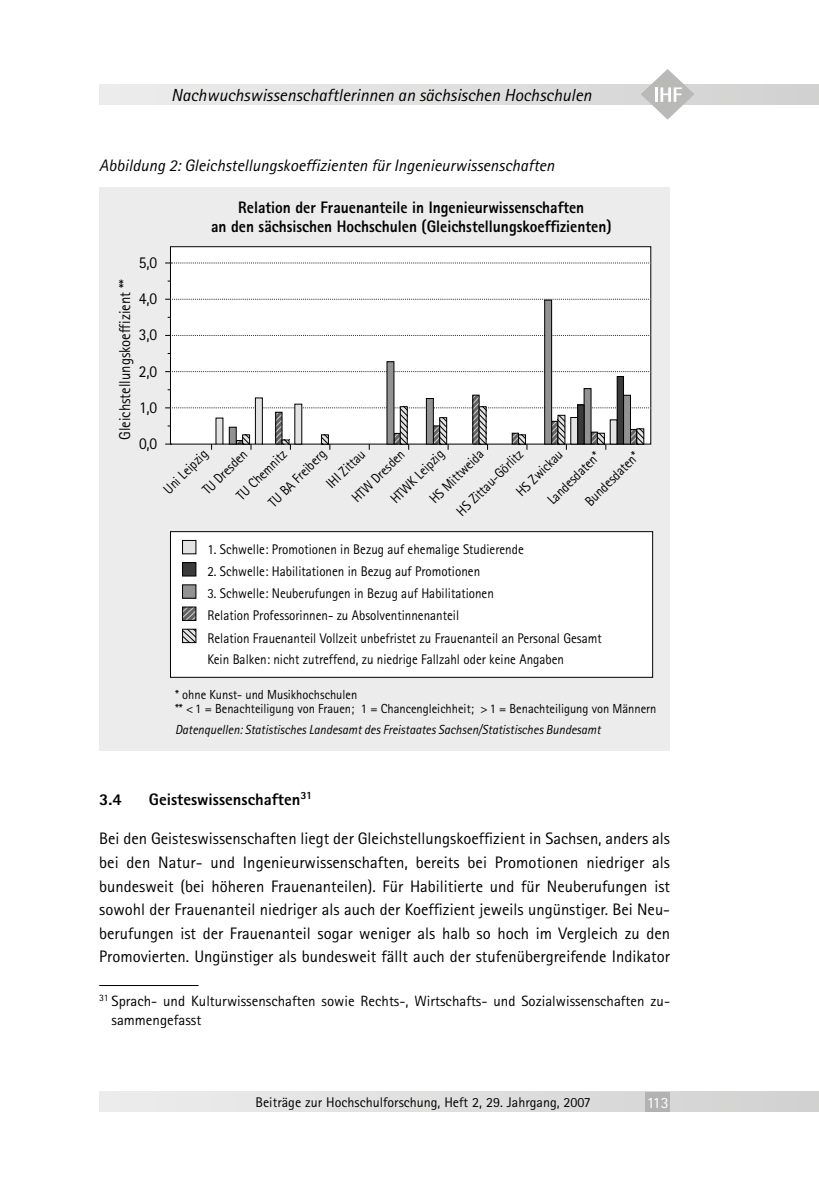
<style>
.page{position:relative;width:819px;height:1191px;background:#fff}
.page>*{position:absolute;margin:0;border:0;box-sizing:border-box;transform-origin:0 0}
.t1{font:italic 17.5px "Agfa Rotis Sans Serif";color:#000}
.t2{font:16.62px/23.6px "Agfa Rotis Sans Serif";color:#000;text-align:justify}
.t3{font:800 16.62px/18.4px "Agfa Rotis Sans Serif";color:#000;text-align:center;scale:.93 1}
.t4{font:italic 16.62px "Agfa Rotis Sans Serif";color:#000}
.t5{font:800 16.62px "Agfa Rotis Sans Serif";color:#000}
.t6{font:16.62px "Agfa Rotis Sans Serif";color:#000;scale:.93 1}
.t7{font:15.75px "Agfa Rotis Sans Serif";color:#000;scale:.93 1}
.t8{font:15.75px "Agfa Rotis Sans Serif";color:#fff}
.t9{font:14.88px/18.4px "Agfa Rotis Sans Serif";color:#000}
.t10{font:14px/22.2px "Agfa Rotis Sans Serif";color:#000;scale:.93 1}
.t11{font:14px "Agfa Rotis Sans Serif";color:#000}
.t12{font:13.12px/14px "Agfa Rotis Sans Serif";color:#000;scale:.95 1}
.t13{font:italic 13.12px "Agfa Rotis Sans Serif";color:#000;scale:.95 1}
</style>
<div class="page">
<div style="left:99px;top:1091px;width:720px;height:20px;background:linear-gradient(to right,#ededed,#d1d1d1)"></div>
<div style="left:99px;top:84px;width:720px;height:20px;background:linear-gradient(to right,#ededed,#d1d1d1)"></div>
<svg style="left:640px;top:69px;width:54px;height:51px"></svg>
<div style="left:645px;top:1091px;width:25px;height:20px;background:#b2b2b2"></div>
<div style="left:99px;top:187px;width:571px;height:563px;background:#ececec"></div>
<div style="left:170px;top:247px;width:480px;height:197px;background:#fff"></div>
<div style="left:617px;top:376px;width:6px;height:68px;background:#3c3b3b"></div>
<div style="left:616px;top:376px;width:8px;height:68px;border:1px solid #000"></div>
<div style="left:387px;top:362px;width:7px;height:82px;background:#929292"></div>
<div style="left:544px;top:300px;width:7px;height:144px;background:#929292"></div>
<div style="left:544px;top:300px;width:8px;height:144px;border:1px solid #000"></div>
<div style="left:583px;top:388px;width:8px;height:56px;border:1px solid #000"></div>
<svg style="left:165px;top:371px;width:485px;height:1px"></svg>
<svg style="left:165px;top:335px;width:485px;height:1px"></svg>
<svg style="left:165px;top:299px;width:485px;height:1px"></svg>
<svg style="left:165px;top:262px;width:485px;height:1px"></svg>
<svg style="left:165px;top:389px;width:485px;height:61px"></svg>
<div style="left:170px;top:531px;width:482px;height:146px;background:#fff"></div>
<div style="left:170px;top:531px;width:483px;height:147px;border:1px solid #000"></div>
<div style="left:182px;top:540px;width:14px;height:14px;background:#e3e3e3"></div>
<div style="left:182px;top:540px;width:14px;height:14px;border:1px solid #000"></div>
<div style="left:182px;top:562px;width:14px;height:14px;background:#3c3b3b"></div>
<div style="left:182px;top:562px;width:14px;height:14px;border:1px solid #000"></div>
<div style="left:182px;top:585px;width:14px;height:13px;background:#929292"></div>
<div style="left:182px;top:584px;width:14px;height:14px;border:1px solid #000"></div>
<svg style="left:184px;top:631px;width:10px;height:10px"></svg>
<div style="left:182px;top:629px;width:14px;height:14px;border:1px solid #000"></div>
<svg style="left:184px;top:608px;width:10px;height:11px"></svg>
<div style="left:182px;top:606px;width:14px;height:15px;border:1px solid #000"></div>
<hr style="left:99px;top:985px;width:99px;height:1px;background:#000">
<p class="t1" style="left:171px;top:88px;width:422px">Nachwuchswissenschaftlerinnen an sächsischen Hochschulen</p>
<p class="t4" style="left:99px;top:159px;width:457px">Abbildung 2: Gleichstellungskoeffizienten für Ingenieurwissenschaften</p>
<p class="t6" style="left:139px;top:256px;width:21px">5,0</p>
<p class="t3" style="left:211px;top:200px;width:432px">Relation der Frauenanteile in Ingenieurwissenschaften<br>an den sächsischen Hochschulen (Gleichstellungskoeffizienten)</p>
<p class="t7" style="left:119px;top:440px;width:174px;rotate:-90deg">Gleichstellungskoeffizient **</p>
<p class="t6" style="left:139px;top:293px;width:21px">4,0</p>
<p class="t6" style="left:139px;top:329px;width:21px">3,0</p>
<p class="t6" style="left:139px;top:365px;width:21px">2,0</p>
<p class="t6" style="left:139px;top:401px;width:21px">1,0</p>
<p class="t6" style="left:139px;top:437px;width:21px">0,0</p>
<p class="t10" style="left:452px;top:507px;width:96px;rotate:-45deg">HS Zittau-Görlitz</p>
<p class="t10" style="left:559px;top:475px;width:77px;line-height:27.7px;text-indent:-25px;rotate:-45deg">Landesdaten*<br>Bundesdaten*</p>
<p class="t10" style="left:232px;top:490px;width:71px;rotate:-45deg">TU Chemnitz</p>
<p class="t10" style="left:321px;top:479px;width:54px;rotate:-45deg">IHI Zittau</p>
<p class="t10" style="left:403px;top:472px;width:77px;line-height:27.8px;text-indent:-27px;rotate:-45deg">HTWK Leipzig<br>HS Mittweida</p>
<p class="t10" style="left:511px;top:487px;width:66px;rotate:-45deg">HS Zwickau</p>
<p class="t10" style="left:264px;top:498px;width:82px;rotate:-45deg">TU BA Freiberg</p>
<p class="t10" style="left:347px;top:493px;width:75px;rotate:-45deg">HTW Dresden</p>
<p class="t10" style="left:198px;top:485px;width:63px;rotate:-45deg">TU Dresden</p>
<p class="t10" style="left:159px;top:484px;width:62px;rotate:-45deg">Uni Leipzig</p>
<p class="t10" style="left:207px;top:539px;width:342px">1. Schwelle: Promotionen in Bezug auf ehemalige Studierende</p>
<p class="t10" style="left:207px;top:561px;width:295px">2. Schwelle: Habilitationen in Bezug auf Promotionen</p>
<p class="t10" style="left:207px;top:583px;width:425px">3. Schwelle: Neuberufungen in Bezug auf Habilitationen<br>Relation Professorinnen- zu Absolventinnenanteil<br>Relation Frauenanteil Vollzeit unbefristet zu Frauenanteil an Personal Gesamt</p>
<p class="t10" style="left:207px;top:650px;width:385px">Kein Balken: nicht zutreffend, zu niedrige Fallzahl oder keine Angaben</p>
<p class="t12" style="left:175px;top:689px;width:508px">* ohne Kunst- und Musikhochschulen<br>** &lt; 1 = Benachteiligung von Frauen; 1 = Chancengleichheit; &gt; 1 = Benachteiligung von Männern</p>
<p class="t13" style="left:175px;top:725px;width:449px">Datenquellen: Statistisches Landesamt des Freistaates Sachsen/Statistisches Bundesamt</p>
<p class="t5" style="left:99px;top:793px;width:24px">3.4</p>
<p class="t5" style="left:149px;top:793px;width:165px">Geisteswissenschaften<sup>31</sup></p>
<p class="t2" style="left:99px;top:828px;width:572px">Bei den Geisteswissenschaften liegt der Gleichstellungskoeffizient in Sachsen, anders als bei den Natur- und Ingenieurwissenschaften, bereits bei Promotionen niedriger als bundes weit (bei höheren Frauenanteilen). Für Habilitierte und für Neuberufungen ist sowohl der Frauenanteil niedriger als auch der Koeffizient jeweils ungünstiger. Bei Neu&shy;berufungen ist der Frauenanteil sogar weniger als halb so hoch im Vergleich zu den Promovierten. Ungünstiger als bundesweit fällt auch der stufenübergreifende Indikator</p>
<p class="t9" style="left:111px;top:993px;width:560px;text-indent:-12px"><sup>31</sup> Sprach- und Kulturwissenschaften sowie Rechts-, Wirtschafts- und Sozialwissenschaften zu&shy;sammengefasst</p>
<p class="t11" style="left:255px;top:1097px;width:337px">Beiträge zur Hochschulforschung, Heft 2, 29. Jahrgang, 2007</p>
<p class="t8" style="left:646px;top:1097px;width:23px">113</p>
</div>
